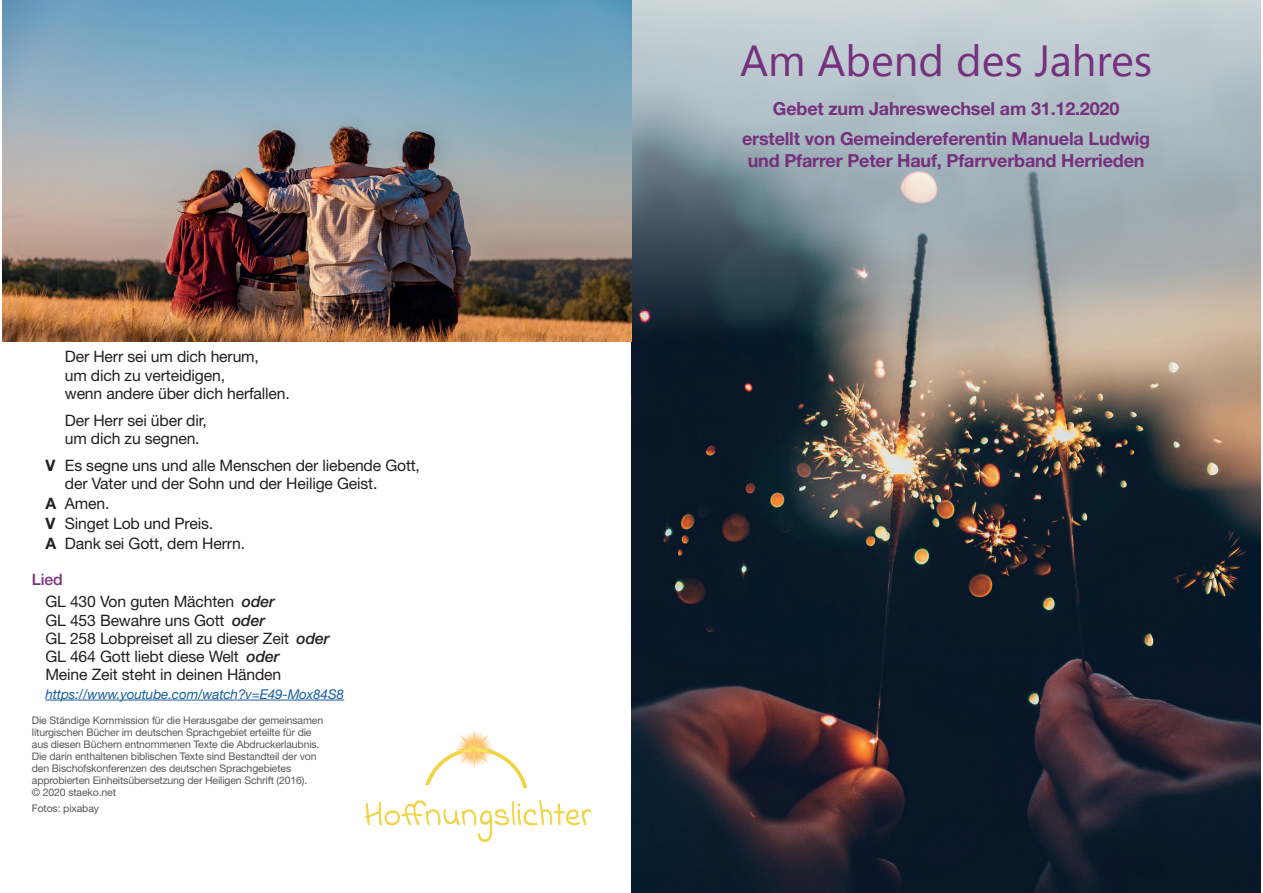
<style>
.page{position:relative;width:1263px;height:893px;background:#fff}
.page>*{position:absolute;margin:0;border:0;box-sizing:border-box;transform-origin:0 0}
.t1{font:700 18px/30.2px "Helvetica Neue LT";letter-spacing:-.01em;color:#76307d;text-align:center}
.t2{font:15.75px/18.3px "Helvetica Neue LT";letter-spacing:-.01em;color:#231f20}
.t3{font:italic 13.5px "Helvetica Neue LT";letter-spacing:-.01em;color:#175d9e}
.t4{font:10.5px/12px "Helvetica Neue LT";letter-spacing:-.015em;color:#57585a}
.s1{font-weight:700}
.s2{font-weight:500;color:#76307d}
.s3{font-weight:500;font-style:italic}
</style>
<div class="page">
<img style="left:631px;top:0;width:630px;height:893px">
<img style="left:365px;top:730px;width:227px;height:113px">
<hr style="left:45px;top:700px;width:299px;height:1px;background:#175d9e">
<img style="left:2px;top:0;width:629px;height:342px">
<div style="left:740px;top:46px;width:62px;height:30px;background:#bdcad1"></div>
<svg style="left:1035px;top:46px;width:11px;height:31px"></svg>
<svg style="left:1052px;top:54px;width:17px;height:23px"></svg>
<svg style="left:1075px;top:44px;width:18px;height:32px"></svg>
<div style="left:818px;top:44px;width:203px;height:33px;background:#bccad0"></div>
<svg style="left:1100px;top:54px;width:50px;height:23px"></svg>
<p class="t2" style="left:65px;top:347px;width:226px">Der Herr sei um dich herum,<br>um dich zu verteidigen,<br>wenn andere über dich herfallen.</p>
<p class="t2" style="left:65px;top:411px;width:143px">Der Herr sei über dir, um dich zu segnen.</p>
<p class="t2" style="left:65px;top:456px;width:357px;text-indent:-19px"><span class="s1">V</span> Es segne uns und alle Menschen der liebende Gott, der Vater und der Sohn und der Heilige Geist.</p>
<p class="t2" style="left:45px;top:494px;width:201px;line-height:19.6px"><span class="s1">A</span> Amen.<br><span class="s1">V</span> Singet Lob und Preis.<br><span class="s1">A</span> Dank sei Gott, dem Herrn.</p>
<p class="t2" style="left:45px;top:568px;width:231px;line-height:22.5px;text-indent:-13px"><span class="s2">Lied<br></span>GL 430 Von guten Mächten <span class="s3">oder</span></p>
<p class="t2" style="left:45px;top:610px;width:286px">GL 453 Bewahre uns Gott <span class="s3">oder<br></span>GL 258 Lobpreiset all zu dieser Zeit <span class="s3">oder </span>GL 464 Gott liebt diese Welt <span class="s3">oder<br></span>Meine Zeit steht in deinen Händen</p>
<p class="t3" style="left:45px;top:686px;width:300px">https://www.youtube.com/watch?v=E49-Mox84S8</p>
<p class="t4" style="left:32px;top:714px;width:293px">Die Stä ndige Kommission fü r die Herausgabe der gemeinsamen liturgischen Bü cher im deutschen Sprachgebiet erteilte fü r die aus diesen Bü chern entnommenen Texte die Abdruckerlaubnis.<br>Die darin enthaltenen biblischen Texte sind Bestandteil der von den Bischofskonferenzen des deutschen Sprachgebietes approbierten Einheitsü bersetzung der Heiligen Schrift (2016).<br>© 2020 staeko.net</p>
<p class="t4" style="left:32px;top:802px;width:69px">Fotos: pixabay</p>
<p class="t1" style="left:742px;top:93px;width:410px">Gebet zum Jahreswechsel am 31.12.2020 erstellt von Gemeindereferentin Manuela Ludwig</p>
<p class="t1" style="left:748px;top:145px;width:398px">und Pfarrer Peter Hauf, Pfarrverband Herrieden</p>
</div>
